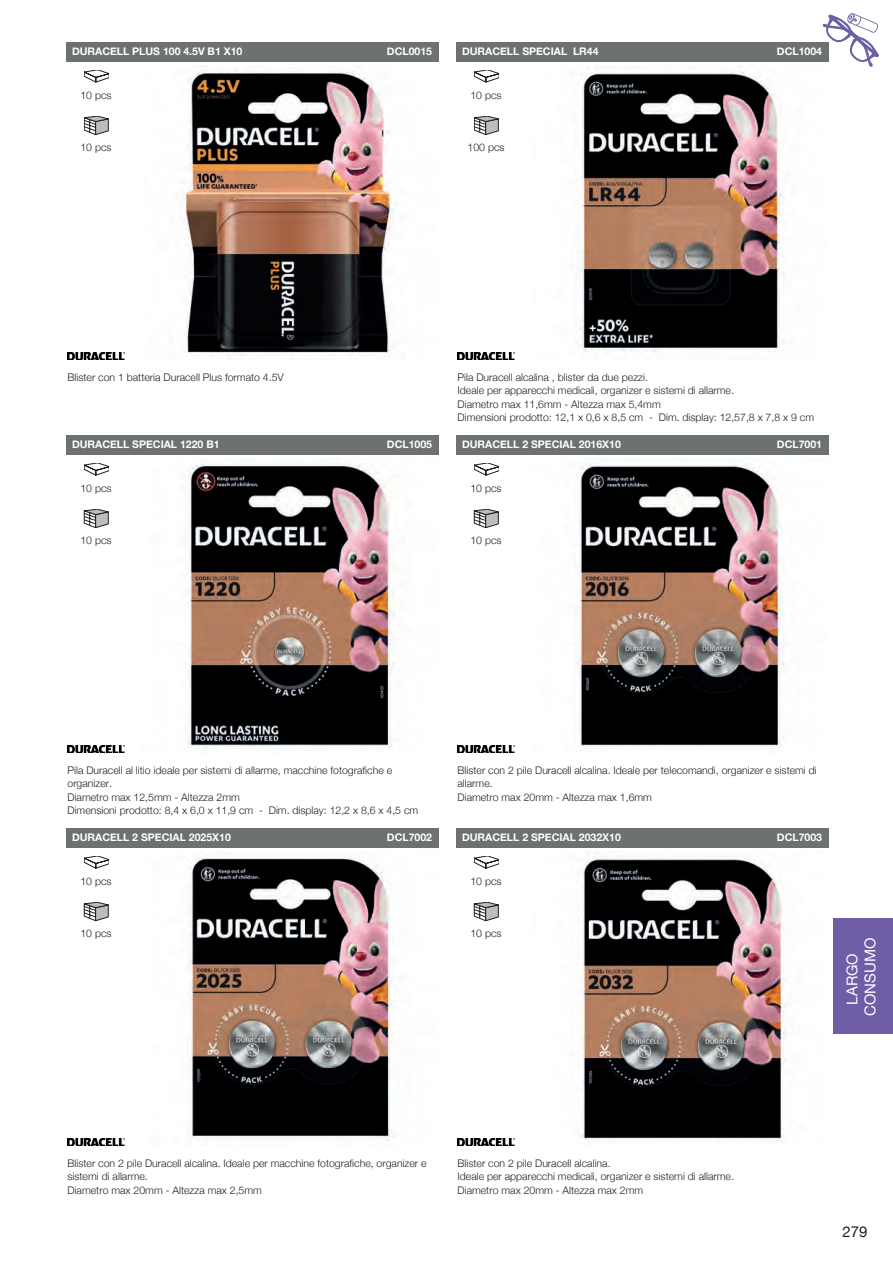
<style>
.page{position:relative;width:893px;height:1263px;background:#fff}
.page>*{position:absolute;margin:0;border:0;box-sizing:border-box;transform-origin:0 0}
.t1{font:15px/18px "Helvetica Neue";color:#fff;text-align:center}
.t2{font:15px "Helvetica Neue";color:#231f20}
.t3{font:300 10.5px/13.5px "Helvetica Neue";color:#231f20}
.t4{font:700 10.5px "Helvetica Neue";color:#fff}
</style>
<div class="page">
<div style="left:833px;top:918px;width:60px;height:116px;background:#6f5da8"></div>
<svg style="left:821px;top:13px;width:58px;height:54px"></svg>
<img style="left:181px;top:70px;width:216px;height:290px">
<div style="left:66px;top:42px;width:372px;height:19px;background:#6d7172"></div>
<svg style="left:84px;top:117px;width:24px;height:18px"></svg>
<svg style="left:84px;top:70px;width:24px;height:12px"></svg>
<img style="left:68px;top:352px;width:56px;height:8px">
<img style="left:575px;top:66px;width:251px;height:286px">
<div style="left:456px;top:42px;width:372px;height:19px;background:#6d7172"></div>
<svg style="left:474px;top:117px;width:24px;height:18px"></svg>
<svg style="left:474px;top:70px;width:24px;height:12px"></svg>
<img style="left:458px;top:352px;width:56px;height:8px">
<img style="left:182px;top:461px;width:221px;height:292px">
<div style="left:66px;top:435px;width:372px;height:19px;background:#6d7172"></div>
<svg style="left:84px;top:510px;width:24px;height:18px"></svg>
<svg style="left:84px;top:463px;width:24px;height:12px"></svg>
<img style="left:68px;top:745px;width:56px;height:8px">
<img style="left:574px;top:462px;width:211px;height:288px">
<div style="left:456px;top:435px;width:372px;height:19px;background:#6d7172"></div>
<svg style="left:474px;top:510px;width:25px;height:18px"></svg>
<svg style="left:474px;top:463px;width:24px;height:12px"></svg>
<img style="left:458px;top:745px;width:56px;height:8px">
<img style="left:187px;top:855px;width:212px;height:286px">
<div style="left:66px;top:828px;width:372px;height:19px;background:#6d7172"></div>
<svg style="left:84px;top:903px;width:24px;height:18px"></svg>
<svg style="left:84px;top:856px;width:24px;height:12px"></svg>
<img style="left:68px;top:1138px;width:56px;height:8px">
<img style="left:577px;top:853px;width:211px;height:293px">
<div style="left:456px;top:828px;width:372px;height:19px;background:#6d7172"></div>
<svg style="left:474px;top:903px;width:25px;height:18px"></svg>
<svg style="left:474px;top:856px;width:24px;height:12px"></svg>
<img style="left:458px;top:1138px;width:56px;height:8px">
<p class="t4" style="left:72px;top:43px;width:172px">DURACELL PLUS 100 4.5V B1 X10</p>
<p class="t4" style="left:387px;top:43px;width:47px">DCL0015</p>
<p class="t4" style="left:462px;top:43px;width:138px">DURACELL SPECIAL LR44</p>
<p class="t4" style="left:777px;top:43px;width:47px">DCL1004</p>
<p class="t3" style="left:80px;top:88px;width:33px">10 pcs</p>
<p class="t3" style="left:470px;top:88px;width:33px">10 pcs</p>
<p class="t3" style="left:80px;top:140px;width:33px">10 pcs</p>
<p class="t3" style="left:468px;top:140px;width:38px">100 pcs</p>
<p class="t3" style="left:68px;top:370px;width:218px">Blister con 1 batteria Duracell Plus formato 4.5V</p>
<p class="t3" style="left:458px;top:370px;width:358px">Pila Duracell alcalina , blister da due pezzi.<br>Ideale per apparecchi medicali, organizer e sistemi di allarme.<br>Diametro max 11,6mm - Altezza max 5,4mm<br>Dimensioni prodotto: 12,1 x 0,6 x 8,5 cm - Dim. display: 12,57,8 x 7,8 x 9 cm</p>
<p class="t4" style="left:72px;top:436px;width:149px">DURACELL SPECIAL 1220 B1</p>
<p class="t4" style="left:387px;top:436px;width:47px">DCL1005</p>
<p class="t4" style="left:462px;top:436px;width:160px">DURACELL 2 SPECIAL 2016X10</p>
<p class="t4" style="left:777px;top:436px;width:47px">DCL7001</p>
<p class="t3" style="left:80px;top:481px;width:33px">10 pcs</p>
<p class="t3" style="left:470px;top:481px;width:33px">10 pcs</p>
<p class="t3" style="left:80px;top:533px;width:33px">10 pcs</p>
<p class="t3" style="left:470px;top:533px;width:33px">10 pcs</p>
<p class="t3" style="left:68px;top:763px;width:352px">Pila Duracell al litio ideale per sistemi di allarme, macchine fotografiche e organizer.<br>Diametro max 12,5mm - Altezza 2mm<br>Dimensioni prodotto: 8,4 x 6,0 x 11,9 cm - Dim. display: 12,2 x 8,6 x 4,5 cm</p>
<p class="t3" style="left:458px;top:763px;width:361px">Blister con 2 pile Duracell alcalina. Ideale per telecomandi, organizer e sistemi di allarme.<br>Diametro max 20mm - Altezza max 1,6mm</p>
<p class="t4" style="left:72px;top:829px;width:160px">DURACELL 2 SPECIAL 2025X10</p>
<p class="t4" style="left:387px;top:829px;width:47px">DCL7002</p>
<p class="t4" style="left:462px;top:829px;width:160px">DURACELL 2 SPECIAL 2032X10</p>
<p class="t4" style="left:777px;top:829px;width:47px">DCL7003</p>
<p class="t3" style="left:80px;top:874px;width:33px">10 pcs</p>
<p class="t3" style="left:470px;top:874px;width:33px">10 pcs</p>
<p class="t3" style="left:80px;top:926px;width:33px">10 pcs</p>
<p class="t3" style="left:470px;top:926px;width:33px">10 pcs</p>
<h1 class="t1" style="left:844px;top:1016px;width:80px;rotate:-90deg">LARGO<br>CONSUMO</h1>
<p class="t3" style="left:68px;top:1156px;width:361px">Blister con 2 pile Duracell alcalina. Ideale per macchine fotografiche, organizer e sistemi di allarme.<br>Diametro max 20mm - Altezza max 2,5mm</p>
<p class="t3" style="left:458px;top:1156px;width:278px">Blister con 2 pile Duracell alcalina.<br>Ideale per apparecchi medicali, organizer e sistemi di allarme.<br>Diametro max 20mm - Altezza max 2mm</p>
<h1 class="t2" style="left:842px;top:1221px;width:27px">279</h1>
</div>
